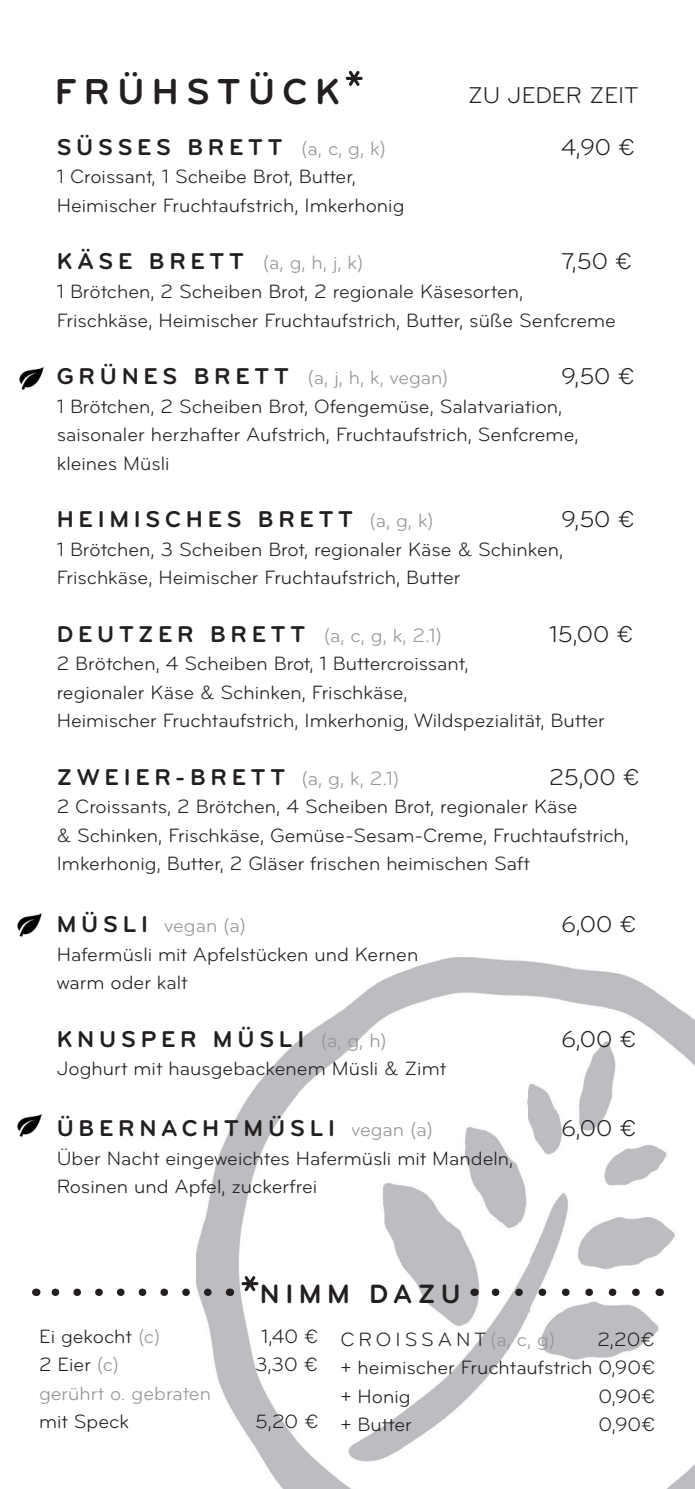
<style>
.page{position:relative;width:695px;height:1489px;background:#fff}
.page>*{position:absolute;margin:0;border:0;box-sizing:border-box;transform-origin:0 0}
.t1{font:37.5px "Bryant Bold Alternate";letter-spacing:.2em;color:#231f20}
.t2{font:27.5px "Bryant Bold Alternate";letter-spacing:.2em;color:#231f20}
.t3{font:23.75px "Bryant Bold Alternate";letter-spacing:.2em;color:#231f20}
.t4{font:23.75px "Bryant";color:#231f20}
.t5{font:20px/28.5px "Bryant";color:#231f20}
.t6{font:20px "Bryant";color:#939598}
.t7{font:20px "Bryant";letter-spacing:.2em;color:#231f20}
.s1{font-family:"Bryant";font-size:20px;color:#939598}
.s2{font-family:"Bryant Bold Alternate";font-size:23.75px;color:#231f20}
.s3{color:#939598}
</style>
<div class="page">
<img style="left:197px;top:957px;width:497px;height:531px">
<img style="left:19px;top:367px;width:25px;height:23px">
<img style="left:17px;top:1114px;width:25px;height:23px">
<img style="left:17px;top:913px;width:25px;height:24px">
<svg style="left:241px;top:1275px;width:17px;height:15px"></svg>
<svg style="left:51px;top:1288px;width:157px;height:7px"></svg>
<svg style="left:485px;top:1288px;width:151px;height:7px"></svg>
<svg style="left:345px;top:71px;width:17px;height:15px"></svg>
<h1 class="t1" style="left:55px;top:69px;width:286px">FRÜHSTÜCK</h1>
<p class="t3" style="left:57px;top:132px;width:331px">SÜSSES BRETT <span class="s1">(a, c, g, k)</span></p>
<p class="t4" style="left:561px;top:133px;width:76px">4,90 €</p>
<p class="t5" style="left:57px;top:163px;width:349px">1 Croissant, 1 Scheibe Brot, Butter,<br>Heimischer Fruchtaufstrich, Imkerhonig</p>
<p class="t6" style="left:57px;top:251px;width:308px"><span class="s2">KÄSE BRETT</span> (a, g, h, j, k)</p>
<p class="t4" style="left:561px;top:247px;width:72px">7,50 €</p>
<p class="t5" style="left:57px;top:277px;width:560px">1 Brötchen, 2 Scheiben Brot, 2 regionale Käsesorten,<br>Frischkäse, Heimischer Fruchtaufstrich, Butter, süße Senfcreme</p>
<p class="t6" style="left:57px;top:365px;width:393px"><span class="s2">GRÜNES BRETT</span> (a, j, h, k, vegan)</p>
<p class="t4" style="left:561px;top:362px;width:75px">9,50 €</p>
<p class="t5" style="left:57px;top:392px;width:523px">1 Brötchen, 2 Scheiben Brot, Ofengemüse, Salatvariation, saisonaler herzhafter Aufstrich, Fruchtaufstrich, Senfcreme, kleines Müsli</p>
<p class="t4" style="left:468px;top:81px;width:172px">ZU JEDER ZEIT</p>
<p class="t3" style="left:57px;top:504px;width:378px">HEIMISCHES BRETT <span class="s1">(a, g, k)</span></p>
<p class="t4" style="left:561px;top:505px;width:75px">9,50 €</p>
<p class="t5" style="left:57px;top:535px;width:508px">1 Brötchen, 3 Scheiben Brot, regionaler Käse &amp; Schinken,<br>Frischkäse, Heimischer Fruchtaufstrich, Butter</p>
<p class="t6" style="left:57px;top:623px;width:387px"><span class="s2">DEUTZER BRETT</span> (a, c, g, k, 2.1)</p>
<p class="t4" style="left:549px;top:619px;width:86px">15,00 €</p>
<p class="t5" style="left:57px;top:649px;width:549px">2 Brötchen, 4 Scheiben Brot, 1 Buttercroissant,<br>regionaler Käse &amp; Schinken, Frischkäse,<br>Heimischer Fruchtaufstrich, Imkerhonig, Wildspezialität, Butter</p>
<p class="t3" style="left:57px;top:762px;width:344px">ZWEIER-BRETT <span class="s1">(a, g, k, 2.1)</span></p>
<p class="t4" style="left:549px;top:762px;width:92px">25,00 €</p>
<p class="t5" style="left:57px;top:792px;width:573px">2 Croissants, 2 Brötchen, 4 Scheiben Brot, regionaler Käse<br>&amp; Schinken, Frischkäse, Gemüse-Sesam-Creme, Fruchtaufstrich,<br>Imkerhonig, Butter, 2 Gläser frischen heimischen Saft</p>
<p class="t6" style="left:57px;top:913px;width:191px"><span class="s2">M Ü S L I</span> vegan (a)</p>
<p class="t4" style="left:561px;top:910px;width:77px">6,00 €</p>
<p class="t5" style="left:57px;top:939px;width:363px">Hafermüsli mit Apfelstücken und Kernen warm oder kalt</p>
<p class="t3" style="left:57px;top:1023px;width:331px">KNUSPER MÜSLI <span class="s1">(a, g, h)</span></p>
<p class="t4" style="left:561px;top:1024px;width:77px">6,00 €</p>
<p class="t5" style="left:57px;top:1054px;width:391px">Joghurt mit hausgebackenem Müsli &amp; Zimt</p>
<p class="t3" style="left:57px;top:1113px;width:378px">ÜBERNACHTMÜSLI <span class="s1">vegan (a)</span></p>
<p class="t4" style="left:561px;top:1114px;width:77px">6,00 €</p>
<p class="t5" style="left:57px;top:1143px;width:458px">Über Nacht eingeweichtes Hafermüsli mit Mandeln,<br>Rosinen und Apfel, zuckerfrei</p>
<h2 class="t2" style="left:260px;top:1276px;width:202px">NIMM DAZU</h2>
<p class="t5" style="left:39px;top:1321px;width:123px">Ei gekocht <span class="s3">(c)</span></p>
<p class="t5" style="left:261px;top:1321px;width:59px">1,40 €</p>
<p class="t5" style="left:39px;top:1350px;width:82px">2 Eier <span class="s3">(c)</span></p>
<p class="t5" style="left:255px;top:1350px;width:64px">3,30 €</p>
<p class="t6" style="left:39px;top:1381px;width:173px">gerührt o. gebraten</p>
<p class="t5" style="left:39px;top:1407px;width:91px">mit Speck</p>
<p class="t5" style="left:255px;top:1407px;width:65px">5,20 €</p>
<p class="t7" style="left:340px;top:1326px;width:216px">CROISSANT<span class="s3">(a, c, g)</span></p>
<p class="t5" style="left:340px;top:1324px;width:316px;text-align:justify;text-indent:257px">2,20€ + heimischer Fruchtaufstrich 0,90€ + Honig</p>
<p class="t5" style="left:598px;top:1381px;width:58px">0,90€</p>
<p class="t5" style="left:340px;top:1410px;width:73px">+ Butter</p>
<p class="t5" style="left:598px;top:1410px;width:58px">0,90€</p>
</div>
